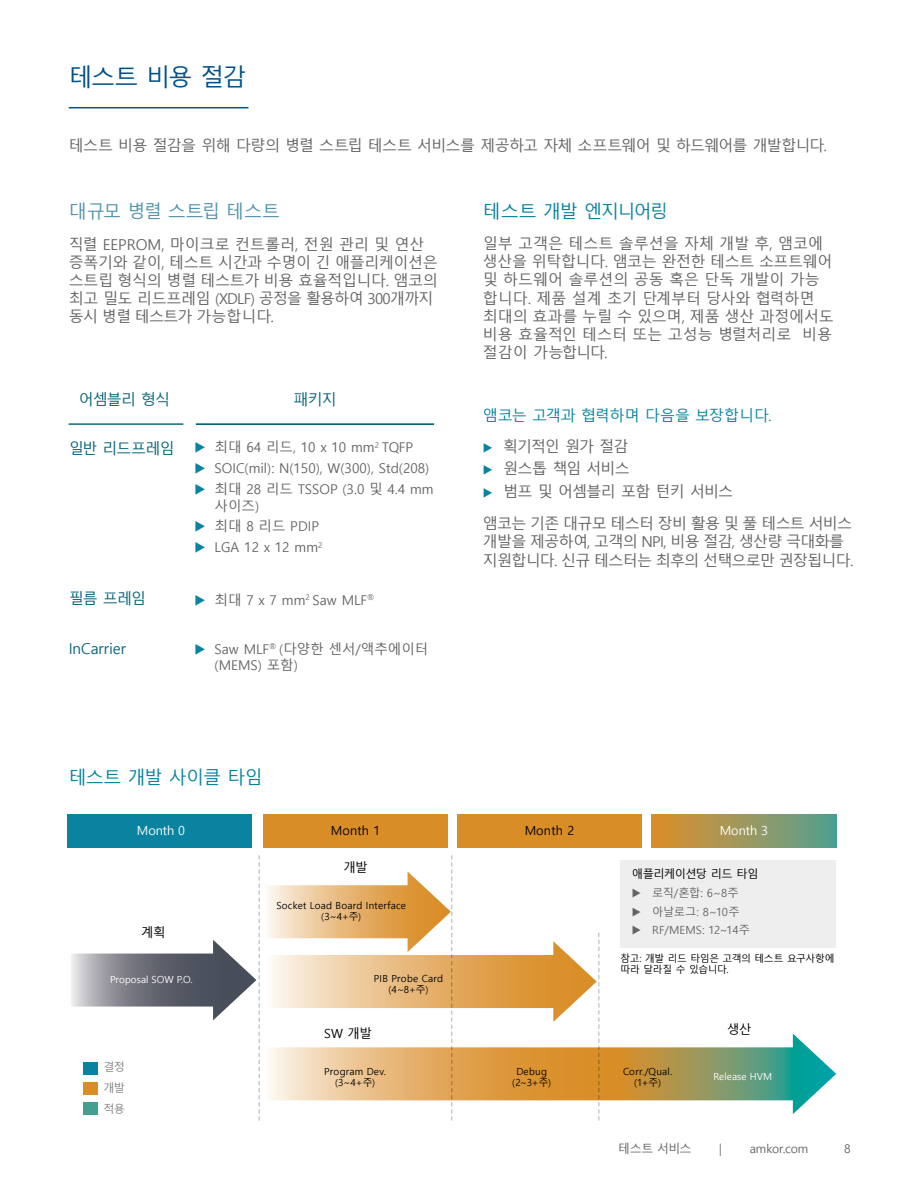
<style>
.page{position:relative;width:918px;height:1188px;background:#fff}
.page>*{position:absolute;margin:0;border:0;box-sizing:border-box;transform-origin:0 0}
.t1{font:24px "Malgun Gothic";letter-spacing:-.07em;color:#00528a}
.t2{font:18px "Malgun Gothic";letter-spacing:-.06em;color:#09839f}
.t3{font:18px "Malgun Gothic";color:#5494ae}
.t4{font:15px/18px "Malgun Gothic";color:#636466}
.t5{font:15px/18px "Malgun Gothic";letter-spacing:-.025em;color:#636466}
.t6{font:15px/18.1px "Malgun Gothic";letter-spacing:-.05em;color:#636466}
.t7{font:15px/22.4px "Malgun Gothic";letter-spacing:-.055em;color:#636466}
.t8{font:15px/31.5px "Malgun Gothic";letter-spacing:-.03em;color:#09839f}
.t9{font:15px "Malgun Gothic";letter-spacing:-.045em;color:#086378}
.t10{font:15px "Malgun Gothic";color:#086378}
.t11{font:13.5px/20.9px "Malgun Gothic";color:#636466}
.t12{font:12.6px "Malgun Gothic";letter-spacing:.01em;color:#000}
.t13{font:12.6px "Malgun Gothic";letter-spacing:-.01em;color:#fff}
.t14{font:12px "Malgun Gothic";letter-spacing:-.015em;color:#636466}
.t15{font:11.25px/18.6px "Malgun Gothic";letter-spacing:.005em;color:#636466}
.t16{font:11.25px "Malgun Gothic";letter-spacing:-.05em;color:#000}
.t17{font:11.1px/21px "Malgun Gothic";color:#808285;text-align:justify}
.t18{font:9.75px/11.1px "Malgun Gothic";letter-spacing:.02em;color:#000;text-align:center}
.t19{font:9.75px/11.1px "Malgun Gothic";letter-spacing:-.03em;color:#000}
.t20{font:9.75px "Malgun Gothic";color:#fff}
.s1{color:#09839f}
.s2{color:#636466}
</style>
<div class="page">
<hr style="left:69px;top:107px;width:179px;height:1px;background:#00528a">
<hr style="left:69px;top:423px;width:114px;height:2px;background:#086378">
<hr style="left:196px;top:423px;width:238px;height:2px;background:#086378">
<svg style="left:71px;top:954px;width:142px;height:53px;background:#7d7f88"></svg>
<svg style="left:213px;top:855px;width:47px;height:265px"></svg>
<svg style="left:272px;top:955px;width:281px;height:53px;background:#e9bd83"></svg>
<svg style="left:553px;top:933px;width:47px;height:187px"></svg>
<svg style="left:270px;top:1047px;width:523px;height:53px;background:#c4a767"></svg>
<svg style="left:793px;top:1034px;width:43px;height:80px"></svg>
<div style="left:263px;top:885px;width:159px;height:53px;background:linear-gradient(to right,#fbf4ec,#d7861b)"></div>
<svg style="left:408px;top:855px;width:44px;height:265px"></svg>
<div style="left:67px;top:814px;width:185px;height:33px;background:#09839f"></div>
<div style="left:457px;top:814px;width:185px;height:33px;background:#d98d27"></div>
<div style="left:263px;top:814px;width:185px;height:33px;background:#d98d27"></div>
<div style="left:652px;top:814px;width:184px;height:33px;background:linear-gradient(to right,#e08f29,#55a092)"></div>
<div style="left:620px;top:860px;width:216px;height:88px;background:#eee"></div>
<div style="left:83px;top:1062px;width:15px;height:13px;background:#09839f"></div>
<div style="left:83px;top:1082px;width:15px;height:12px;background:#d98d27"></div>
<div style="left:83px;top:1102px;width:15px;height:13px;background:#439f90"></div>
<h1 class="t1" style="left:69px;top:64px;width:179px">테스트 비용 절감</h1>
<p class="t7" style="left:69px;top:135px;width:760px">테스트 비용 절감을 위해 다량의 병렬 스트립 테스트 서비스를 제공하고 자체 소프트웨어 및 하드웨어를 개발합니다.</p>
<h2 class="t3" style="left:69px;top:201px;width:213px">대규모 병렬 스트립 테스트</h2>
<p class="t5" style="left:69px;top:235px;width:371px">직렬 EEPROM, 마이크로 컨트롤러, 전원 관리 및 연산 증폭기와 같이, 테스트 시간과 수명이 긴 애플리케이션은 스트립 형식의 병렬 테스트가 비용 효율적입니다. 앰코의 최고 밀도 리드프레임 (XDLF) 공정을 활용하여 300개까지 동시 병렬 테스트가 가능합니다.</p>
<p class="t9" style="left:79px;top:391px;width:93px">어셈블리 형식</p>
<p class="t9" style="left:69px;top:440px;width:107px">일반 리드프레임</p>
<p class="t9" style="left:69px;top:590px;width:79px">필름 프레임</p>
<p class="t10" style="left:69px;top:640px;width:59px">InCarrier</p>
<p class="t9" style="left:293px;top:391px;width:45px">패키지</p>
<p class="t11" style="left:194px;top:437px;width:241px"><span class="s1">▶</span> 최대 64 리드, 10 x 10 mm<sup>2</sup> TQFP<br><span class="s1">▶</span> SOIC(mil): N(150), W(300), Std(208) <span class="s1">▶</span> 최대 28 리드 TSSOP (3.0 및 4.4 mm</p>
<p class="t11" style="left:194px;top:496px;width:130px;text-indent:20px">사이즈)<br><span class="s1">▶</span> 최대 8 리드 PDIP <span class="s1">▶</span> LGA 12 x 12 mm<sup>2</sup></p>
<p class="t11" style="left:194px;top:590px;width:182px"><span class="s1">▶</span> 최대 7 x 7 mm<sup>2</sup> Saw MLF<sup>®</sup></p>
<p class="t11" style="left:215px;top:641px;width:215px;line-height:16.5px;text-indent:-20px"><span class="s1">▶</span> Saw MLF<sup>®</sup> (다양한 센서/액추에이터 (MEMS) 포함)</p>
<h2 class="t2" style="left:69px;top:768px;width:195px">테스트 개발 사이클 타임</h2>
<p class="t13" style="left:137px;top:824px;width:50px">Month 0</p>
<p class="t12" style="left:331px;top:824px;width:51px">Month 1</p>
<p class="t12" style="left:343px;top:860px;width:26px">개발</p>
<p class="t12" style="left:141px;top:926px;width:26px">계획</p>
<p class="t20" style="left:110px;top:974px;width:84px">Proposal SOW P.O.</p>
<p class="t18" style="left:276px;top:900px;width:131px">Socket Load Board Interface (3~4+주)</p>
<p class="t18" style="left:374px;top:973px;width:71px">PIB Probe Card (4~8+주)</p>
<h2 class="t2" style="left:483px;top:201px;width:186px">테스트 개발 엔지니어링</h2>
<p class="t4" style="left:483px;top:235px;width:352px">일부 고객은 테스트 솔루션을 자체 개발 후, 앰코에 생산을 위탁합니다. 앰코는 완전한 테스트 소프트웨어 및 하드웨어 솔루션의 공동 혹은 단독 개발이 가능 합니다. 제품 설계 초기 단계부터 당사와 협력하면 최대의 효과를 누릴 수 있으며, 제품 생산 과정에서도 비용 효율적인 테스터 또는 고성능 병렬처리로 비용 절감이 가능합니다.</p>
<p class="t8" style="left:483px;top:400px;width:290px">앰코는 고객과 협력하며 다음을 보장합니다. ▶ <span class="s2">획기적인 원가 절감</span></p>
<p class="t7" style="left:483px;top:458px;width:252px"><span class="s1">▶</span> 원스톱 책임 서비스<br><span class="s1">▶</span> 범프 및 어셈블리 포함 턴키 서비스</p>
<p class="t6" style="left:483px;top:515px;width:372px">앰코는 기존 대규모 테스터 장비 활용 및 풀 테스트 서비스 개발을 제공하여, 고객의 NPI, 비용 절감, 생산량 극대화를 지원합니다. 신규 테스터는 최후의 선택으로만 권장됩니다.</p>
<p class="t12" style="left:525px;top:824px;width:51px">Month 2</p>
<p class="t13" style="left:720px;top:824px;width:50px">Month 3</p>
<p class="t16" style="left:632px;top:867px;width:128px">애플리케이션당 리드 타임</p>
<p class="t15" style="left:652px;top:884px;width:99px">로직/혼합: 6~8주 아날로그: 8~10주<br>RF/MEMS: 12~14주</p>
<p class="t19" style="left:620px;top:953px;width:216px">참고: 개발 리드 타임은 고객의 테스트 요구사항에 따라 달라질 수 있습니다.</p>
<p class="t17" style="left:103px;top:1057px;width:23px">결정 개발 적용</p>
<p class="t12" style="left:324px;top:1026px;width:49px">SW 개발</p>
<p class="t12" style="left:727px;top:1023px;width:26px">생산</p>
<p class="t18" style="left:324px;top:1066px;width:63px">Program Dev. (3~4+주)</p>
<p class="t18" style="left:512px;top:1066px;width:40px">Debug (2~3+주)</p>
<p class="t18" style="left:623px;top:1066px;width:51px">Corr./Qual. (1+주)</p>
<p class="t20" style="left:713px;top:1071px;width:60px">Release HVM</p>
<p class="t14" style="left:618px;top:1142px;width:75px">테스트 서비스</p>
<p class="t14" style="left:719px;top:1142px;width:4px">|</p>
<p class="t14" style="left:750px;top:1142px;width:60px">amkor.com</p>
<p class="t14" style="left:844px;top:1142px;width:8px">8</p>
</div>
